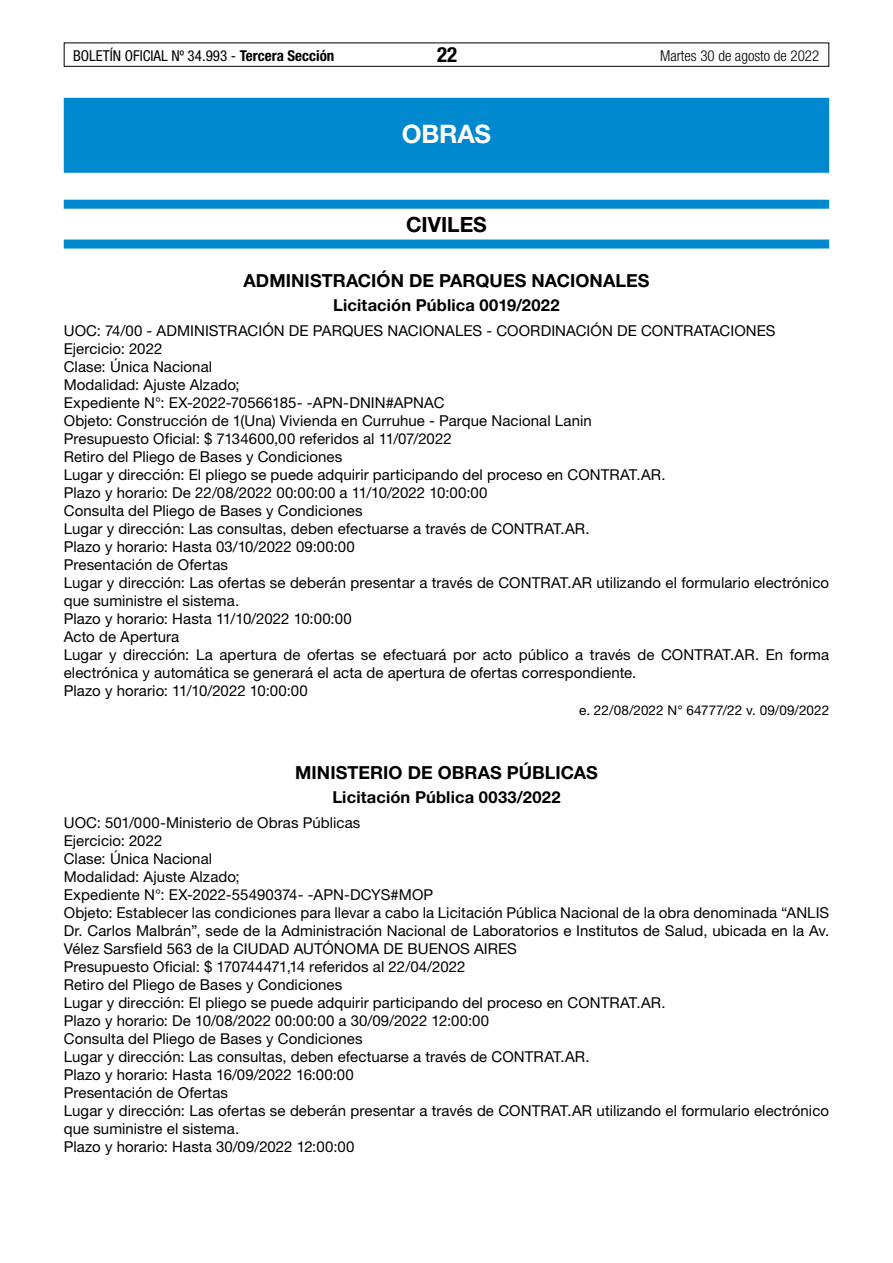
<style>
.page{position:relative;width:893px;height:1263px;background:#fff}
.page>*{position:absolute;margin:0;border:0;box-sizing:border-box;transform-origin:0 0}
.t1{font:700 25.5px "Helvetica Neue LT Std";letter-spacing:-.01em;color:#fff}
.t2{font:700 21px "Helvetica Neue LT Std";color:#000}
.t3{font:700 condensed 21px "Helvetica Neue LT Std";color:#000}
.t4{font:700 18px "Helvetica Neue LT Std";letter-spacing:.005em;color:#000}
.t5{font:700 16.5px "Helvetica Neue LT Std";letter-spacing:.01em;color:#000}
.t6{font:15px/18px "Helvetica Neue LT Std";letter-spacing:.005em;color:#000}
.t7{font:condensed 15px "Helvetica Neue LT Std";color:#000}
.t8{font:300 condensed 15px "Helvetica Neue LT Std";color:#000}
.t9{font:13.5px "Helvetica Neue LT Std";letter-spacing:.005em;color:#000}
.s1{font-weight:700}
</style>
<div class="page">
<div style="left:64px;top:43px;width:765px;height:24px;border:1px solid #000"></div>
<div style="left:64px;top:98px;width:765px;height:75px;background:#0089cf"></div>
<div style="left:64px;top:200px;width:765px;height:9px;background:#0089cf"></div>
<div style="left:64px;top:240px;width:765px;height:9px;background:#0089cf"></div>
<p class="t7" style="left:73px;top:47px;width:263px">BOLETÍN OFICIAL Nº 34.993 - <span class="s1">Tercera Sección</span></p>
<h2 class="t3" style="left:437px;top:42px;width:22px">22</h2>
<p class="t8" style="left:660px;top:47px;width:161px">Martes 30 de agosto de 2022</p>
<h1 class="t1" style="left:402px;top:118px;width:91px">OBRAS</h1>
<h2 class="t2" style="left:406px;top:212px;width:82px">CIVILES</h2>
<p class="t4" style="left:244px;top:270px;width:407px">ADMINISTRACIÓN DE PARQUES NACIONALES</p>
<p class="t5" style="left:333px;top:295px;width:228px">Licitación Pública 0019/2022</p>
<p class="t6" style="left:64px;top:321px;width:767px">UOC: 74/00 - ADMINISTRACIÓN DE PARQUES NACIONALES - COORDINACIÓN DE CONTRATACIONES Ejercicio: 2022<br>Clase: Única Nacional<br>Modalidad: Ajuste Alzado;<br>Expediente N°: EX-2022-70566185- -APN-DNIN#APNAC<br>Objeto: Construcción de 1(Una) Vivienda en Curruhue - Parque Nacional Lanin<br>Presupuesto Oficial: $ 7134600,00 referidos al 11/07/2022<br>Retiro del Pliego de Bases y Condiciones<br>Lugar y dirección: El pliego se puede adquirir participando del proceso en CONTRAT.AR.<br>Plazo y horario: De 22/08/2022 00:00:00 a 11/10/2022 10:00:00<br>Consulta del Pliego de Bases y Condiciones<br>Lugar y dirección: Las consultas, deben efectuarse a través de CONTRAT.AR.<br>Plazo y horario: Hasta 03/10/2022 09:00:00<br>Presentación de Ofertas<br>Lugar y dirección: Las ofertas se deberán presentar a través de CONTRAT.AR utilizando el formulario electrónico que suministre el sistema.<br>Plazo y horario: Hasta 11/10/2022 10:00:00<br>Acto de Apertura<br>Lugar y dirección: La apertura de ofertas se efectuará por acto público a través de CONTRAT.AR. En forma electrónica y automática se generará el acta de apertura de ofertas correspondiente.<br>Plazo y horario: 11/10/2022 10:00:00</p>
<p class="t9" style="left:579px;top:702px;width:252px">e. 22/08/2022 N° 64777/22 v. 09/09/2022</p>
<p class="t4" style="left:295px;top:761px;width:304px">MINISTERIO DE OBRAS PÚBLICAS</p>
<p class="t5" style="left:332px;top:787px;width:230px">Licitación Pública 0033/2022</p>
<p class="t6" style="left:64px;top:813px;width:767px">UOC: 501/000-Ministerio de Obras Públicas<br>Ejercicio: 2022<br>Clase: Única Nacional<br>Modalidad: Ajuste Alzado;<br>Expediente N°: EX-2022-55490374- -APN-DCYS#MOP<br>Objeto: Establecer las condiciones para llevar a cabo la Licitación Pública Nacional de la obra denominada “ANLIS Dr. Carlos Malbrán”, sede de la Administración Nacional de Laboratorios e Institutos de Salud, ubicada en la Av.<br>Vélez Sarsfield 563 de la CIUDAD AUTÓNOMA DE BUENOS AIRES<br>Presupuesto Oficial: $ 170744471,14 referidos al 22/04/2022<br>Retiro del Pliego de Bases y Condiciones<br>Lugar y dirección: El pliego se puede adquirir participando del proceso en CONTRAT.AR.<br>Plazo y horario: De 10/08/2022 00:00:00 a 30/09/2022 12:00:00<br>Consulta del Pliego de Bases y Condiciones<br>Lugar y dirección: Las consultas, deben efectuarse a través de CONTRAT.AR.<br>Plazo y horario: Hasta 16/09/2022 16:00:00<br>Presentación de Ofertas<br>Lugar y dirección: Las ofertas se deberán presentar a través de CONTRAT.AR utilizando el formulario electrónico que suministre el sistema.<br>Plazo y horario: Hasta 30/09/2022 12:00:00</p>
</div>
